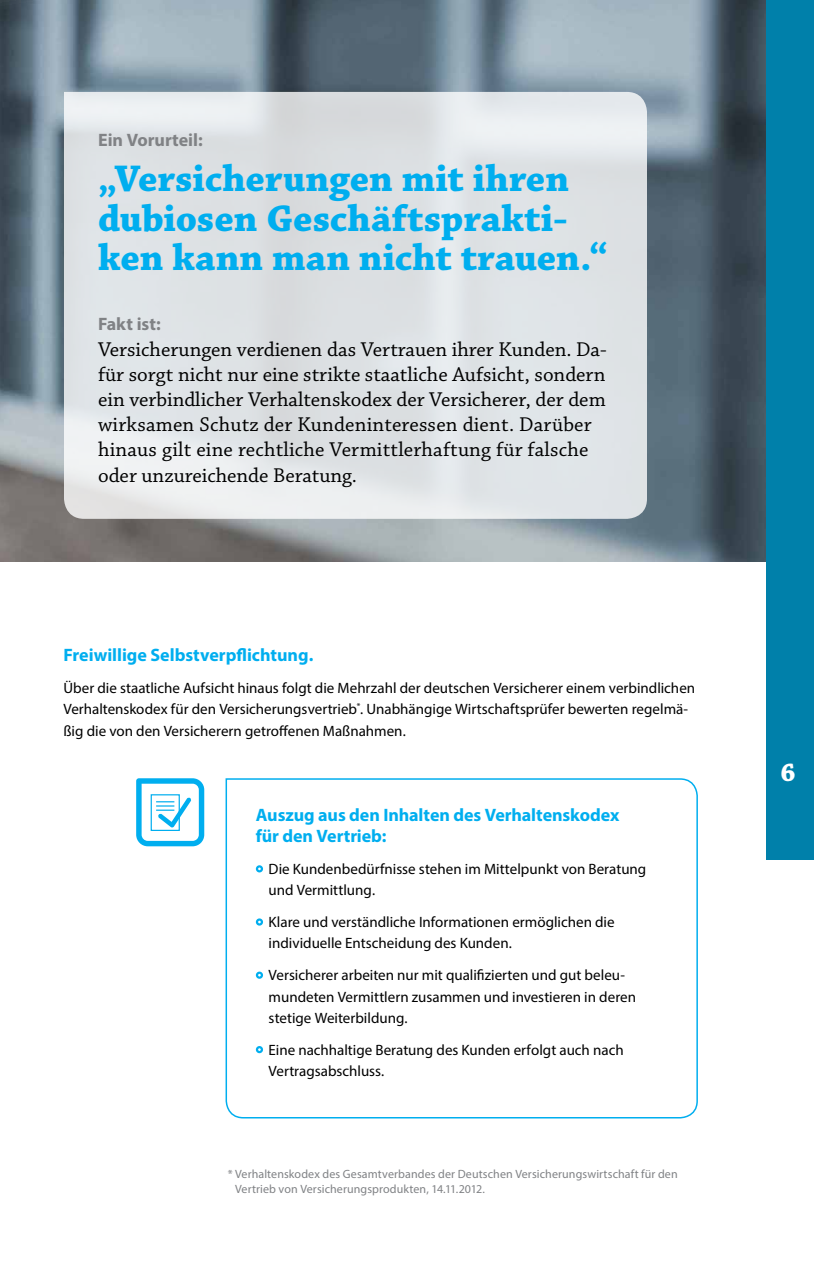
<style>
.page{position:relative;width:814px;height:1261px;background:#fff}
.page>*{position:absolute;margin:0;border:0;box-sizing:border-box;transform-origin:0 0}
.t1{font:700 39px/39.5px "Chaparral Pro";color:#00aeef}
.t2{font:700 27px "Chaparral Pro";color:#fff}
.t3{font:21px/25.2px "Chaparral Pro";color:#000}
.t4{font:700 18px/21.3px "Myriad Pro";letter-spacing:-.005em;color:#00aeef}
.t5{font:700 18px "Myriad Pro";color:#808285}
.t6{font:15px/21.3px "Myriad Pro";color:#000}
.t7{font:12px/15px "Myriad Pro";letter-spacing:.01em;color:#808285}
</style>
<div class="page">
<img style="left:0;top:0;width:765px;height:561px">
<svg style="left:64px;top:92px;width:582px;height:427px;background:#dfe3e6"></svg>
<svg style="left:225px;top:778px;width:473px;height:341px"></svg>
<svg style="left:136px;top:778px;width:68px;height:68px"></svg>
<div style="left:256px;top:865px;width:7px;height:7px;border:2px solid #00aeef;border-radius:50%"></div>
<div style="left:256px;top:918px;width:7px;height:7px;border:2px solid #00aeef;border-radius:50%"></div>
<div style="left:256px;top:971px;width:7px;height:8px;border:2px solid #00aeef;border-radius:50%"></div>
<div style="left:256px;top:1046px;width:7px;height:7px;border:2px solid #00aeef;border-radius:50%"></div>
<div style="left:765px;top:0;width:48px;height:859px;background:#0080aa"></div>
<p class="t5" style="left:98px;top:128px;width:106px">Ein Vorurteil:</p>
<h1 class="t1" style="left:98px;top:161px;width:511px">„Versicherungen mit ihren dubiosen Geschäftsprakti&shy;ken kann man nicht trauen.“</h1>
<p class="t5" style="left:98px;top:313px;width:64px">Fakt ist:</p>
<p class="t3" style="left:98px;top:337px;width:510px">Versicherungen verdienen das Vertrauen ihrer Kunden. Da&shy;für sorgt nicht nur eine strikte staatliche Aufsicht, sondern ein verbindlicher Verhaltenskodex der Versicherer, der dem wirksamen Schutz der Kundeninteressen dient. Darüber hinaus gilt eine rechtliche Vermittlerhaftung für falsche oder unzureichende Beratung.</p>
<p class="t4" style="left:63px;top:644px;width:251px">Freiwillige Selbstverpflichtung.</p>
<p class="t6" style="left:63px;top:677px;width:633px">Über die staatliche Aufsicht hinaus folgt die Mehrzahl der deutschen Versicherer einem verbindlichen<br>Verhaltenskodex für den Versicherungsvertrieb<sup>*</sup>. Unabhängige Wirtschaftsprüfer bewerten regelmä&shy;ßig die von den Versicherern getroffenen Maßnahmen.</p>
<p class="t4" style="left:256px;top:803px;width:365px">Auszug aus den Inhalten des Verhaltenskodex für den Vertrieb:</p>
<p class="t6" style="left:268px;top:858px;width:379px">Die Kundenbedürfnisse stehen im Mittelpunkt von Beratung und Vermittlung.</p>
<p class="t6" style="left:268px;top:911px;width:347px">Klare und verständliche Informationen ermöglichen die individuelle Entscheidung des Kunden.</p>
<p class="t6" style="left:268px;top:964px;width:369px">Versicherer arbeiten nur mit qualifizierten und gut beleu&shy;mundeten Vermittlern zusammen und investieren in deren stetige Weiterbildung.</p>
<p class="t6" style="left:268px;top:1039px;width:356px">Eine nachhaltige Beratung des Kunden erfolgt auch nach<br>Vertragsabschluss.</p>
<p class="t7" style="left:235px;top:1166px;width:444px;text-indent:-8px">* Verhaltenskodex des Gesamtverbandes der Deutschen Versicherungswirtschaft für den<br>Vertrieb von Versicherungsprodukten, 14.11.2012.</p>
<h2 class="t2" style="left:780px;top:756px;width:17px">6</h2>
</div>
